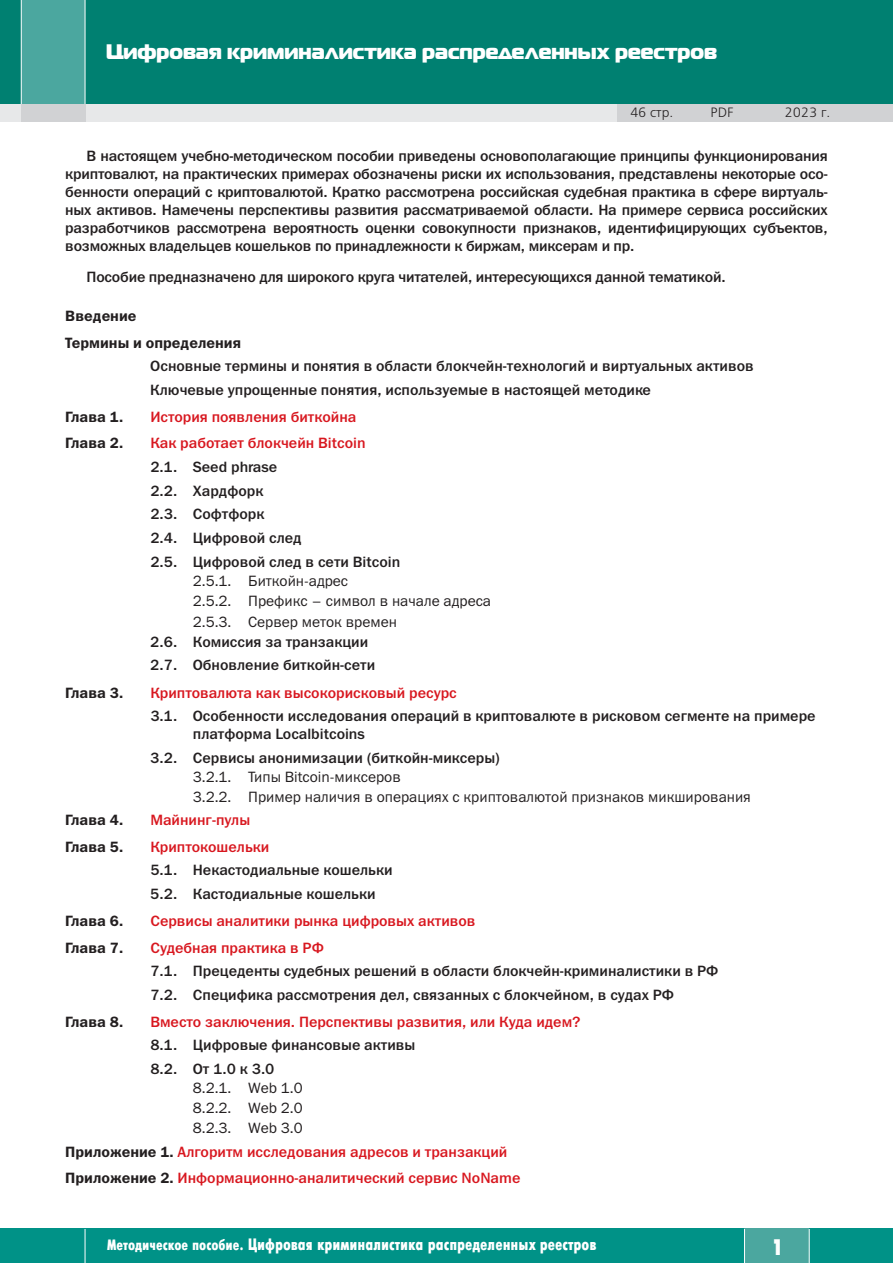
<style>
.page{position:relative;width:893px;height:1263px;background:#fff}
.page>*{position:absolute;margin:0;border:0;box-sizing:border-box;transform-origin:0 0}
.t1{font:700 22.5px "Futuris X Cond C";color:#fff}
.t2{font:21px "Magistral Black C";color:#fff}
.t3{font:16.5px "Futuris X Cond C";color:#fff}
.t4{font:15px/24px "Franklin Gothic Medium C";color:#231f20}
.t5{font:15px/26.5px "Franklin Gothic Medium C";color:#d8171f}
.t6{font:15px/20.1px "Franklin Gothic Book C";color:#231f20}
.t7{font:15px/26.5px "Franklin Gothic Demi C";color:#231f20}
.t8{font:13.5px "Free Set C";color:#231f20}
.s1{font-family:"Franklin Gothic Demi C";color:#231f20}
.s2{font-size:15px}
</style>
<div class="page">
<div style="left:0;top:0;width:893px;height:106px;background:#008071"></div>
<div style="left:0;top:1229px;width:893px;height:34px;background:#009287"></div>
<div style="left:22px;top:0;width:63px;height:106px;background:#4ba79f"></div>
<div style="left:744px;top:1229px;width:65px;height:34px;background:#4ba79f"></div>
<hr style="left:744px;top:1229px;width:1px;height:34px;background:#fff">
<hr style="left:809px;top:1229px;width:1px;height:34px;background:#fff">
<hr style="left:85px;top:1229px;width:1px;height:34px;background:#fff">
<hr style="left:21px;top:0;width:1px;height:121px;background:#fff">
<hr style="left:85px;top:0;width:1px;height:121px;background:#fff">
<div style="left:0;top:104px;width:893px;height:17px;background:#e7e8e9"></div>
<div style="left:686px;top:104px;width:72px;height:17px;background:#d1d2d4"></div>
<div style="left:21px;top:104px;width:64px;height:17px;background:#d1d2d4"></div>
<div style="left:759px;top:104px;width:134px;height:17px;background:#d1d2d4"></div>
<div style="left:617px;top:104px;width:69px;height:17px;background:#d1d2d4"></div>
<h2 class="t2" style="left:106px;top:39px;width:613px">Цифровая криминалистика распределенных реестров</h2>
<p class="t8" style="left:630px;top:104px;width:45px">46 стр.</p>
<p class="t8" style="left:711px;top:104px;width:24px">PDF</p>
<p class="t8" style="left:784px;top:104px;width:47px">2023 г.</p>
<p class="t4" style="left:65px;top:147px;width:764px;line-height:18px;text-align:justify;text-indent:21px">В настоящем учебно-методическом пособии приведены основополагающие принципы функционирования криптовалют, на практических примерах обозначены риски их использования, представлены некоторые осо&shy;бенности операций с криптовалютой. Кратко рассмотрена российская судебная практика в сфере виртуаль&shy;ных активов. Намечены перспективы развития рассматриваемой области. На примере сервиса российских разработчиков рассмотрена вероятность оценки совокупности признаков, идентифицирующих субъектов, возможных владельцев кошельков по принадлежности к биржам, миксерам и пр.</p>
<p class="t4" style="left:87px;top:265px;width:641px">Пособие предназначено для широкого круга читателей, интересующихся данной тематикой.</p>
<p class="t7" style="left:65px;top:303px;width:178px">Введение<br>Термины и определения</p>
<p class="t4" style="left:150px;top:353px;width:605px">Основные термины и понятия в области блокчейн-технологий и виртуальных активов<br>Ключевые упрощенные понятия, используемые в настоящей методике</p>
<p class="t7" style="left:65px;top:403px;width:60px">Глава 1.</p>
<p class="t5" style="left:150px;top:403px;width:208px">История появления биткойна</p>
<p class="t7" style="left:65px;top:430px;width:60px">Глава 2.</p>
<p class="t5" style="left:150px;top:430px;width:217px">Как работает блокчейн Bitcoin</p>
<p class="t4" style="left:150px;top:454px;width:252px">2.1. Seed phrase<br>2.2. Хардфорк<br>2.3. Софтфорк<br>2.4. Цифровой след<br>2.5. Цифровой след в сети Bitcoin</p>
<p class="t6" style="left:193px;top:571px;width:300px">2.5.1. Биткойн-адрес<br>2.5.2. Префикс – символ в начале адреса<br>2.5.3. Сервер меток времен</p>
<p class="t4" style="left:150px;top:629px;width:226px">2.6. Комиссия за транзакции<br>2.7. Обновление биткойн-сети</p>
<p class="t7" style="left:65px;top:679px;width:60px">Глава 3.</p>
<p class="t5" style="left:150px;top:679px;width:308px">Криптовалюта как высокорисковый ресурс</p>
<p class="t4" style="left:193px;top:707px;width:624px;line-height:18px;text-indent:-43px">3.1. Особенности исследования операций в криптовалюте в рисковом сегменте на примере платформа Localbitcoins</p>
<p class="t4" style="left:150px;top:746px;width:351px">3.2. Сервисы анонимизации (биткойн-миксеры)</p>
<p class="t6" style="left:193px;top:766px;width:560px">3.2.1. Типы Bitcoin-миксеров<br>3.2.2. Пример наличия в операциях с криптовалютой признаков микширования</p>
<p class="t7" style="left:65px;top:807px;width:60px">Глава 4.</p>
<p class="t5" style="left:150px;top:807px;width:101px">Майнинг-пулы</p>
<p class="t7" style="left:65px;top:833px;width:60px">Глава 5.</p>
<p class="t5" style="left:150px;top:833px;width:121px">Криптокошельки</p>
<p class="t4" style="left:150px;top:858px;width:244px">5.1. Некастодиальные кошельки<br>5.2. Кастодиальные кошельки</p>
<p class="t7" style="left:65px;top:908px;width:60px">Глава 6.</p>
<p class="t5" style="left:150px;top:908px;width:327px">Сервисы аналитики рынка цифровых активов</p>
<p class="t7" style="left:65px;top:934px;width:60px">Глава 7.</p>
<p class="t5" style="left:150px;top:934px;width:175px">Судебная практика в РФ</p>
<p class="t4" style="left:150px;top:959px;width:570px">7.1. Прецеденты судебных решений в области блокчейн-криминалистики в РФ<br>7.2. Специфика рассмотрения дел, связанных с блокчейном, в судах РФ</p>
<p class="t7" style="left:65px;top:1009px;width:60px">Глава 8.</p>
<p class="t5" style="left:150px;top:1009px;width:431px">Вместо заключения. Перспективы развития, или Куда идем?</p>
<p class="t4" style="left:150px;top:1033px;width:267px">8.1. Цифровые финансовые активы<br>8.2. От 1.0 к 3.0</p>
<p class="t6" style="left:193px;top:1078px;width:111px;text-align:justify">8.2.1. Web 1.0<br>8.2.2. Web 2.0<br>8.2.3. Web 3.0</p>
<p class="t5" style="left:65px;top:1138px;width:457px"><span class="s1">Приложение 1.</span> Алгоритм исследования адресов и транзакций<br><span class="s1">Приложение 2.</span> Информационно-аналитический сервис NoName</p>
<p class="t3" style="left:107px;top:1235px;width:491px"><span class="s2">Методическое пособие.</span> Цифровая криминалистика распределенных реестров</p>
<h1 class="t1" style="left:771px;top:1234px;width:15px">1</h1>
</div>
